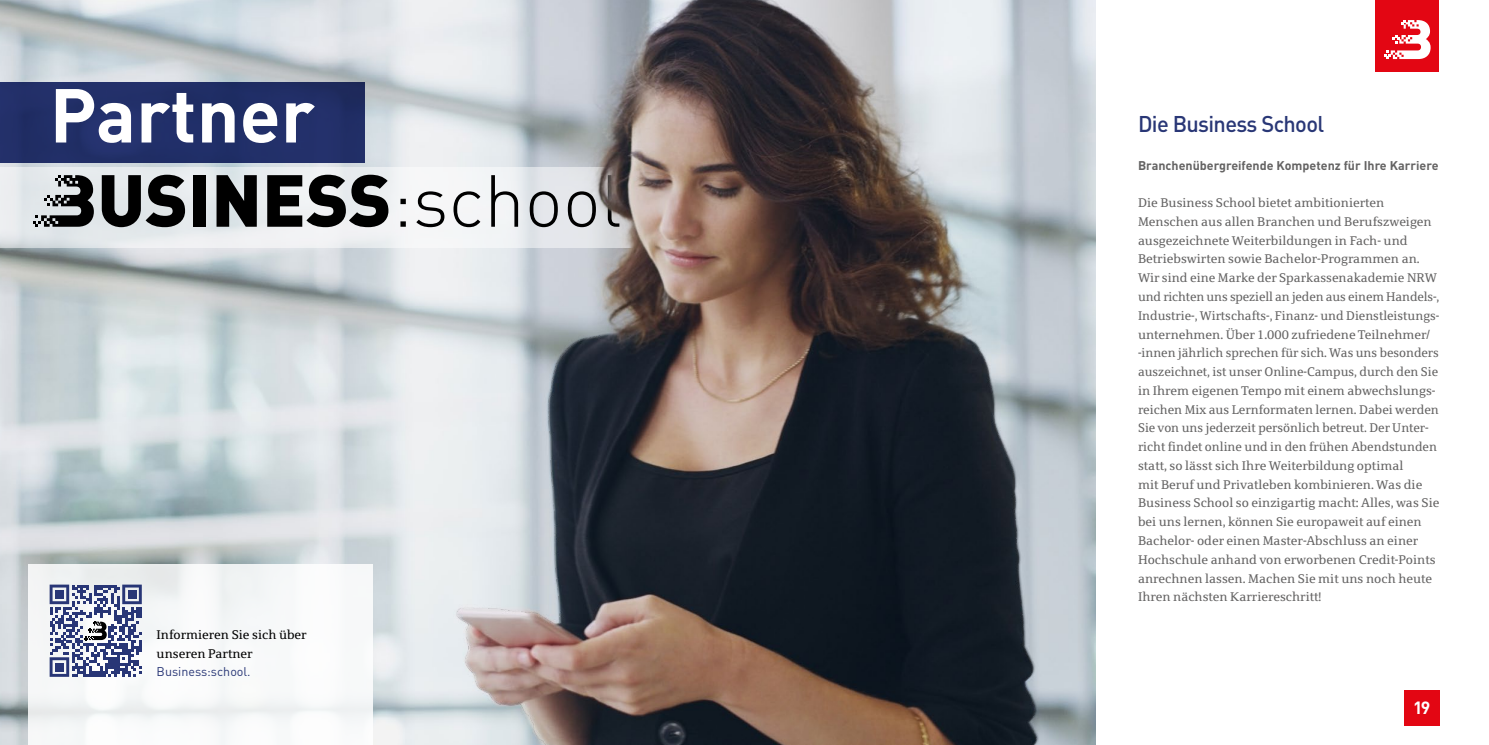
<style>
.page{position:relative;width:1489px;height:745px;background:#fff}
.page>*{position:absolute;margin:0;border:0;box-sizing:border-box;transform-origin:0 0}
.t1{font:700 75px "DIN Pro";color:#fff}
.t2{font:500 22.5px "DIN Pro";letter-spacing:-.03em;color:#293776}
.t3{font:700 17.5px "DIN Pro";color:#fff}
.t4{font:12.5px/18.8px "Sparkasse Serif";color:#646363}
.t5{font:700 12.5px "DIN Pro";color:#646363}
.t6{font:12.5px/18.8px "Sparkasse Serif";color:#000}
.t7{font:12.5px "DIN Pro";color:#293776}
</style>
<div class="page">
<img style="left:0;top:0;width:56px;height:744px">
<svg style="left:0;top:167px;width:56px;height:81px;background:#e2e6e9"></svg>
<div style="left:0;top:82px;width:365px;height:80px;background:#222f68"></div>
<svg style="left:33px;top:175px;width:23px;height:51px"></svg>
<img style="left:56px;top:0;width:1039px;height:744px">
<div style="left:28px;top:563px;width:345px;height:181px;background:#f7f9f9"></div>
<svg style="left:50px;top:584px;width:92px;height:92px"></svg>
<div style="left:1403px;top:689px;width:36px;height:36px;background:#e30613"></div>
<div style="left:1375px;top:0;width:64px;height:72px;background:#e30613"></div>
<svg style="left:1384px;top:20px;width:46px;height:40px"></svg>
<h1 class="t1" style="left:50px;top:64px;width:267px">Partner</h1>
<p class="t6" style="left:157px;top:624px;width:152px">Informieren Sie sich über unseren Partner</p>
<p class="t7" style="left:157px;top:663px;width:95px">Business:school.</p>
<h2 class="t2" style="left:1137px;top:108px;width:188px">Die Business School</h2>
<p class="t5" style="left:1137px;top:156px;width:302px">Branchenübergreifende Kompetenz für Ihre Karriere</p>
<p class="t4" style="left:1137px;top:193px;width:303px">Die Business School bietet ambitionierten Menschen aus allen Branchen und Berufszweigen ausgezeichnete Weiterbildungen in Fach- und Betriebswirten sowie Bachelor-Programmen an.<br>Wir sind eine Marke der Sparkassenakademie NRW und richten uns speziell an jeden aus einem Handels-, Industrie-, Wirtschafts-, Finanz- und Dienstleistungs&shy;unternehmen. Über 1.000 zufriedene Teilnehmer/ -innen jährlich sprechen für sich. Was uns besonders auszeichnet, ist unser Online-Campus, durch den Sie in Ihrem eigenen Tempo mit einem abwechslungs&shy;reichen Mix aus Lernformaten lernen. Dabei werden Sie von uns jederzeit persönlich betreut. Der Unter&shy;richt findet online und in den frühen Abendstunden statt, so lässt sich Ihre Weiterbildung optimal<br>mit Beruf und Privatleben kombinieren. Was die Business School so einzigartig macht: Alles, was Sie bei uns lernen, können Sie europaweit auf einen Bachelor- oder einen Master-Abschluss an einer Hochschule anhand von erworbenen Credit-Points anrechnen lassen. Machen Sie mit uns noch heute Ihren nächsten Karriereschritt!</p>
<h3 class="t3" style="left:1412px;top:695px;width:19px">19</h3>
</div>
